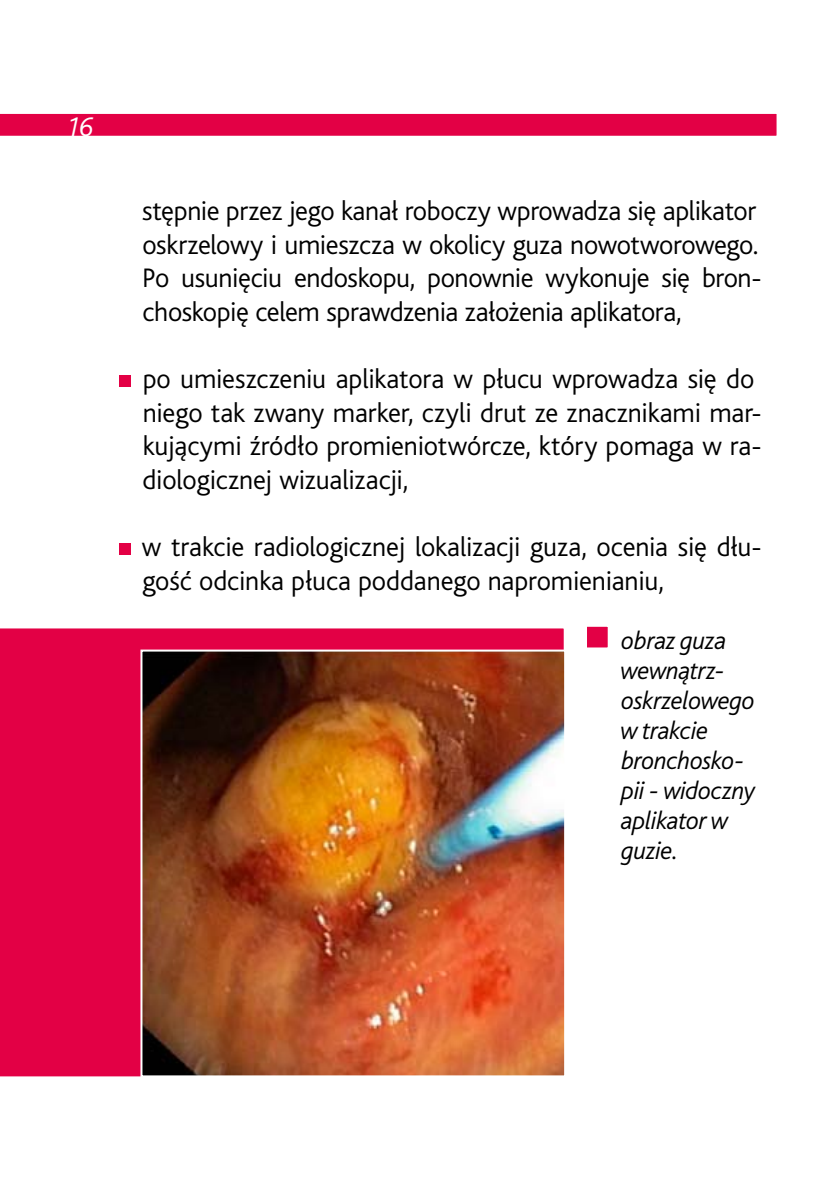
<style>
.page{position:relative;width:840px;height:1191px;background:#fff}
.page>*{position:absolute;margin:0;border:0;box-sizing:border-box;transform-origin:0 0}
.t1{font:300 28px/33.6px "Bliss CE";letter-spacing:-.01em;color:#000}
.t2{font:italic 300 28px "Bliss CE";color:#fff}
.t3{font:italic 300 26px/30px "Bliss CE";letter-spacing:-.02em;color:#000}
</style>
<div class="page">
<div style="left:0;top:628px;width:564px;height:449px;background:#e30045"></div>
<img style="left:143px;top:652px;width:420px;height:422px">
<div style="left:140px;top:649px;width:426px;height:428px;border:2px solid #fff"></div>
<div style="left:584px;top:625px;width:25px;height:24px;background:#e30045;border:2px solid #fff"></div>
<svg style="left:0;top:113px;width:777px;height:23px;background:#e40d4e"></svg>
<div style="left:119px;top:375px;width:11px;height:12px;background:#e30045"></div>
<div style="left:119px;top:543px;width:11px;height:11px;background:#e30045"></div>
<p class="t2" style="left:67px;top:111px;width:28px">16</p>
<p class="t1" style="left:142px;top:195px;width:620px">stępnie przez jego kanał roboczy wprowadza się aplikator oskrzelowy i umieszcza w okolicy guza nowotworowego.<br>Po usunięciu endoskopu, ponownie wykonuje się bron&shy;choskopię celem sprawdzenia założenia aplikatora,</p>
<p class="t1" style="left:142px;top:363px;width:620px">po umieszczeniu aplikatora w płucu wprowadza się do niego tak zwany marker, czyli drut ze znacznikami mar&shy;kującymi źródło promieniotwórcze, który pomaga w ra&shy;diologicznej wizualizacji,</p>
<p class="t1" style="left:142px;top:531px;width:621px">w trakcie radiologicznej lokalizacji guza, ocenia się dłu&shy;gość odcinka płuca poddanego napromienianiu,</p>
<p class="t3" style="left:620px;top:625px;width:136px">obraz guza wewną trz&shy;oskrzelowego w trakcie bronchosko&shy;pii - widoczny aplikator w guzie.</p>
</div>
